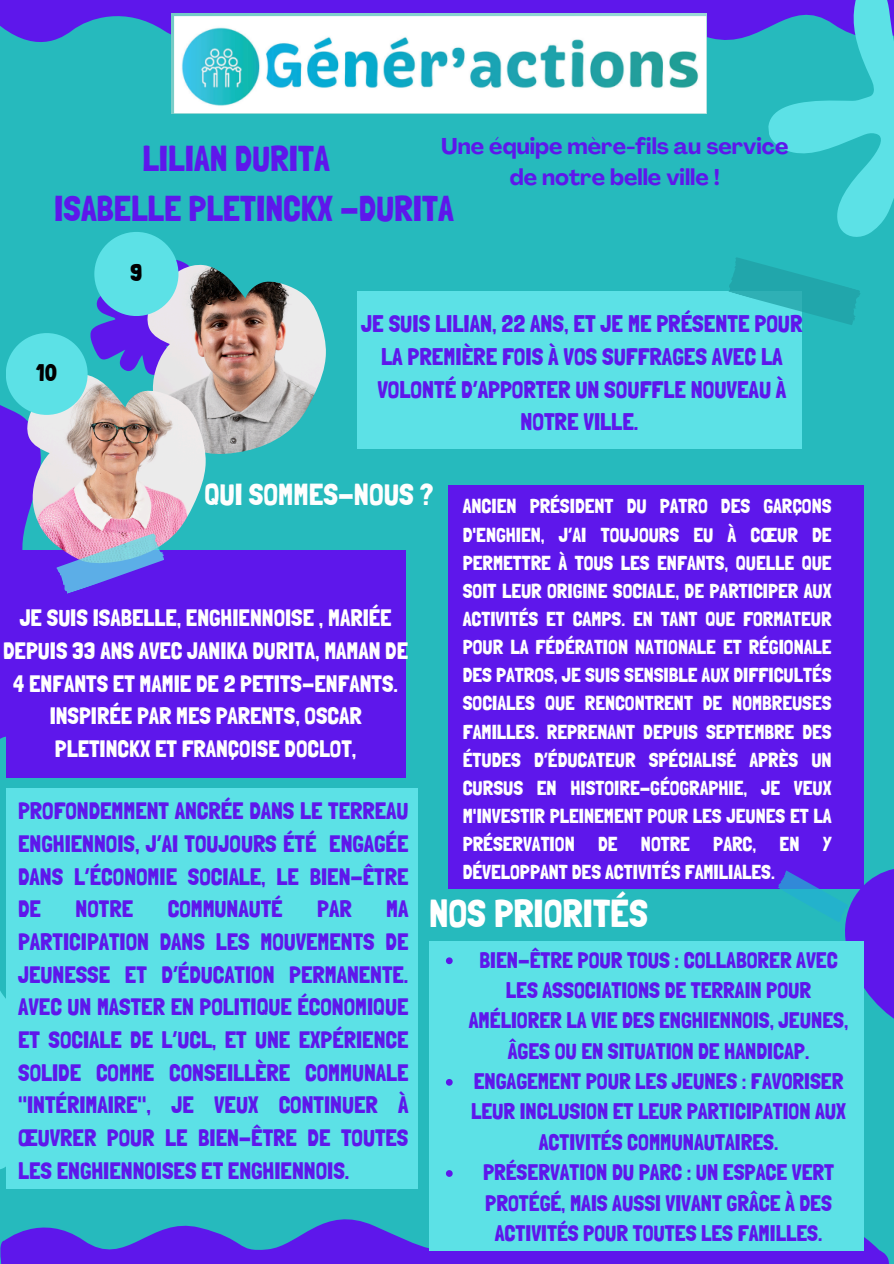
<style>
.page{position:relative;width:894px;height:1264px;background:#fff}
.page>*{position:absolute;margin:0;border:0;box-sizing:border-box;transform-origin:0 0}
.t1{font:39px "Londrina Solid";color:#fff}
.t2{font:35.85px/49.5px "Londrina Solid";color:#5e17eb}
.t3{font:30.3px "Londrina Solid";color:#fefefe}
.t4{font:24px/32.7px "Londrina Solid";color:#5e17eb;text-align:center}
.t5{font:24px "Londrina Solid";color:#000}
.t6{font:23.7px/32.7px "Londrina Solid";color:#5e17eb;text-align:justify}
.t7{font:23.7px/32.7px "Londrina Solid";color:#fff;text-align:center}
.t8{font:22.5px/30.3px "Londrina Solid";color:#5e17eb;text-align:center}
.t9{font:700 22.5px/31.5px "Agrandir";color:#5e17eb;text-align:center}
.t10{font:20.25px/28.2px "Londrina Solid";color:#fff;text-align:justify}
</style>
<div class="page">
<div style="left:0;top:0;width:893px;height:1263px;background:#26babd"></div>
<svg style="left:96px;top:258px;width:106px;height:61px"></svg>
<img style="left:147px;top:265px;width:179px;height:189px">
<svg style="left:0;top:319px;width:217px;height:420px"></svg>
<svg style="left:0;top:991px;width:6px;height:178px"></svg>
<svg style="left:0;top:0;width:756px;height:64px;fill:#5e17eb"></svg>
<img style="left:172px;top:14px;width:534px;height:100px">
<svg style="left:756px;top:0;width:137px;height:237px"></svg>
<svg style="left:0;top:1203px;width:889px;height:60px;fill:#5e17eb"></svg>
<div style="left:357px;top:291px;width:445px;height:157px;background:#5ce1e6"></div>
<svg style="left:728px;top:257px;width:132px;height:68px"></svg>
<div style="left:448px;top:485px;width:415px;height:403px;background:#5e17eb"></div>
<div style="left:6px;top:550px;width:399px;height:228px;background:#5e17eb"></div>
<div style="left:6px;top:788px;width:411px;height:400px;background:#5ce1e6"></div>
<div style="left:429px;top:941px;width:434px;height:309px;background:#5ce1e6"></div>
<svg style="left:775px;top:839px;width:118px;height:203px"></svg>
<img style="left:27px;top:374px;width:179px;height:176px">
<svg style="left:55px;top:532px;width:111px;height:62px"></svg>
<div style="left:94px;top:232px;width:84px;height:84px;background:#5ce1e6;border-radius:50%"></div>
<div style="left:6px;top:333px;width:82px;height:82px;background:#5ce1e6;border-radius:50%"></div>
<svg style="left:446px;top:957px;width:6px;height:7px"></svg>
<svg style="left:446px;top:1079px;width:6px;height:6px"></svg>
<svg style="left:446px;top:1170px;width:6px;height:6px"></svg>
<p class="t9" style="left:441px;top:133px;width:348px">Une équipe mère-fils au service de notre belle ville !</p>
<p class="t2" style="left:54px;top:134px;width:400px;text-indent:88px">LILIAN DURITA<br>ISABELLE PLETINCKX -DURITA</p>
<h1 class="t5" style="left:36px;top:359px;width:23px">10</h1>
<h4 class="t5" style="left:130px;top:259px;width:14px">9</h4>
<h2 class="t4" style="left:361px;top:307px;width:442px">JE SUIS LILIAN, 22 ANS, ET JE ME PRÉSENTE POUR LA PREMIÈRE FOIS À VOS SUFFRAGES AVEC LA VOLONTÉ D’APPORTER UN SOUFFLE NOUVEAU À NOTRE VILLE.</h2>
<p class="t3" style="left:204px;top:476px;width:230px">QUI SOMMES-NOUS ?</p>
<p class="t10" style="left:462px;top:492px;width:370px">ANCIEN PRÉSIDENT DU PATRO DES GARÇONS D'ENGHIEN, J’AI TOUJOURS EU À CŒUR DE PERMETTRE À TOUS LES ENFANTS, QUELLE QUE SOIT LEUR ORIGINE SOCIALE, DE PARTICIPER AUX ACTIVITÉS ET CAMPS. EN TANT QUE FORMATEUR POUR LA FÉDÉRATION NATIONALE ET RÉGIONALE DES PATROS, JE SUIS SENSIBLE AUX DIFFICULTÉS SOCIALES QUE RENCONTRENT DE NOMBREUSES FAMILLES. REPRENANT DEPUIS SEPTEMBRE DES ÉTUDES D’ÉDUCATEUR SPÉCIALISÉ APRÈS UN CURSUS EN HISTOIRE-GÉOGRAPHIE, JE VEUX M'INVESTIR PLEINEMENT POUR LES JEUNES ET LA PRÉSERVATION DE NOTRE PARC, EN Y DÉVELOPPANT DES ACTIVITÉS FAMILIALES.</p>
<p class="t7" style="left:3px;top:601px;width:406px">JE SUIS ISABELLE, ENGHIENNOISE , MARIÉE DEPUIS 33 ANS AVEC JANIKA DURITA, MAMAN DE 4 ENFANTS ET MAMIE DE 2 PETITS-ENFANTS.<br>INSPIRÉE PAR MES PARENTS, OSCAR PLETINCKX ET FRANÇOISE DOCLOT,</p>
<p class="t6" style="left:18px;top:794px;width:391px">PROFONDEMMENT ANCRÉE DANS LE TERREAU ENGHIENNOIS, J’AI TOUJOURS ÉTÉ ENGAGÉE DANS L’ÉCONOMIE SOCIALE, LE BIEN-ÊTRE DE</p>
<p class="t1" style="left:429px;top:890px;width:220px">NOS PRIORITÉS</p>
<p class="t8" style="left:469px;top:944px;width:381px">BIEN-ÊTRE POUR TOUS : COLLABORER AVEC LES ASSOCIATIONS DE TERRAIN POUR AMÉLIORER LA VIE DES ENGHIENNOIS, JEUNES, ÂGES OU EN SITUATION DE HANDICAP.</p>
<h3 class="t8" style="left:471px;top:1065px;width:376px">ENGAGEMENT POUR LES JEUNES : FAVORISER<br>LEUR INCLUSION ET LEUR PARTICIPATION AUX<br>ACTIVITÉS COMMUNAUTAIRES.</h3>
<p class="t8" style="left:483px;top:1157px;width:352px">PRÉSERVATION DU PARC : UN ESPACE VERT<br>PROTÉGÉ, MAIS AUSSI VIVANT GRÂCE À DES<br>ACTIVITÉS POUR TOUTES LES FAMILLES.</p>
<p class="t6" style="left:76px;top:892px;width:59px">NOTRE</p>
<p class="t6" style="left:168px;top:892px;width:116px">COMMUNAUTÉ</p>
<p class="t6" style="left:317px;top:892px;width:36px">PAR</p>
<p class="t6" style="left:18px;top:892px;width:391px;text-indent:368px">MA PARTICIPATION DANS LES MOUVEMENTS DE JEUNESSE ET D’ÉDUCATION PERMANENTE.<br>AVEC UN MASTER EN POLITIQUE ÉCONOMIQUE ET SOCIALE DE L’UCL, ET UNE EXPÉRIENCE SOLIDE COMME CONSEILLÈRE COMMUNALE "INTÉRIMAIRE", JE VEUX CONTINUER À ŒUVRER POUR LE BIEN-ÊTRE DE TOUTES LES ENGHIENNOISES ET ENGHIENNOIS.</p>
</div>
